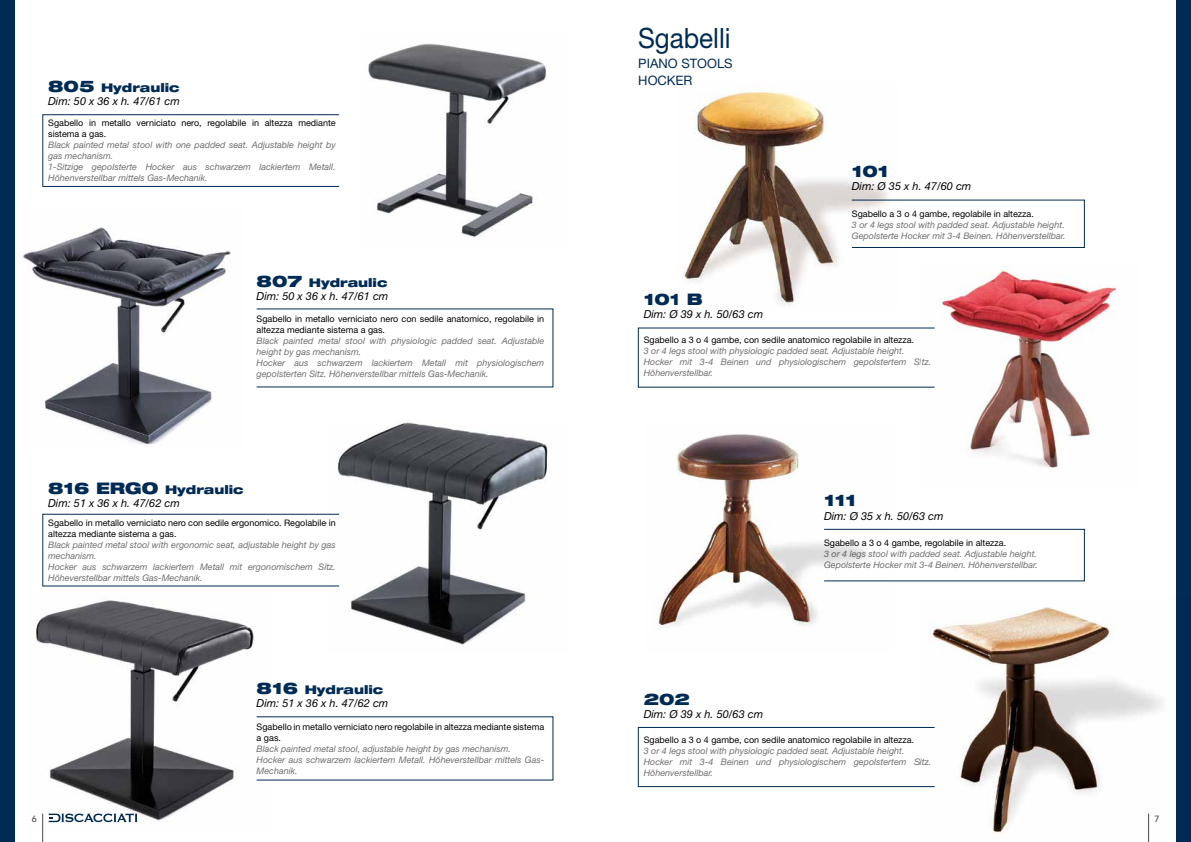
<style>
.page{position:relative;width:1191px;height:842px;background:#fff}
.page>*{position:absolute;margin:0;border:0;box-sizing:border-box;transform-origin:0 0}
.t1{font:28px "Helvetica Neue LT Std";color:#002b55;scale:.93 1}
.t2{font:900 expanded 16px "Helvetica Neue LT Std";color:#002b55}
.t3{font:13px "Helvetica Neue LT Std";color:#002b55}
.t4{font:900 expanded 12px "Helvetica Neue";color:#002b55}
.t5{font:italic 11px "Helvetica Neue LT Std";color:#000}
.t6{font:italic 9px/11px "Helvetica Neue LT Std";color:#6f6f6e}
.t7{font:9px/11px "Helvetica Neue LT Std";color:#000}
.t8{font:500 9px "Avenir";color:#494948}
.s1{font-family:"Helvetica Neue LT Std";font-size:16px}
</style>
<div class="page">
<svg style="left:42px;top:830px;width:2px;height:12px"></svg>
<div style="left:0;top:0;width:14px;height:842px;background:#002b55"></div>
<div style="left:1176px;top:0;width:15px;height:842px;background:#002b55"></div>
<div style="left:43px;top:514px;width:296px;height:72px;border:1px solid #002b55"></div>
<div style="left:43px;top:114px;width:296px;height:73px;border:1px solid #002b55"></div>
<div style="left:851px;top:200px;width:233px;height:48px;border:1px solid #002b55"></div>
<div style="left:824px;top:529px;width:260px;height:52px;border:1px solid #002b55"></div>
<div style="left:638px;top:727px;width:297px;height:60px;border:1px solid #002b55"></div>
<img style="left:368px;top:43px;width:179px;height:194px">
<img style="left:23px;top:227px;width:208px;height:218px">
<img style="left:327px;top:422px;width:221px;height:223px">
<img style="left:36px;top:598px;width:236px;height:232px">
<img style="left:921px;top:266px;width:196px;height:204px">
<img style="left:655px;top:434px;width:238px;height:194px">
<img style="left:919px;top:607px;width:244px;height:235px">
<img style="left:679px;top:92px;width:219px;height:213px">
<h3 class="t4" style="left:48px;top:80px;width:133px"><span class="s1">805</span> Hydraulic</h3>
<p class="t5" style="left:48px;top:95px;width:133px">Dim: 50 x 36 x h. 47/61 cm</p>
<p class="t7" style="left:48px;top:117px;width:289px">Sgabello in metallo verniciato nero, regolabile in altezza mediante sistema a gas.</p>
<p class="t6" style="left:48px;top:139px;width:289px">Black painted metal stool with one padded seat. Adjustable height by gas mechanism.<br>1-Sitzige gepolsterte Hocker aus schwarzem lackiertem Metall.<br>Höhenverstellbar mittels Gas-Mechanik.</p>
<h3 class="t4" style="left:257px;top:275px;width:132px"><span class="s1">807</span> Hydraulic</h3>
<p class="t5" style="left:257px;top:290px;width:133px">Dim: 50 x 36 x h. 47/61 cm</p>
<p class="t7" style="left:257px;top:313px;width:289px">Sgabello in metallo verniciato nero con sedile anatomico, regolabile in altezza mediante sistema a gas.</p>
<p class="t6" style="left:257px;top:335px;width:289px">Black painted metal stool with physiologic padded seat. Adjustable height by gas mechanism.<br>Hocker aus schwarzem lackiertem Metall mit physiologischem gepolsterten Sitz. Höhenverstellbar mittels Gas-Mechanik.</p>
<h3 class="t4" style="left:48px;top:482px;width:197px"><span class="s1">816 ERGO</span> Hydraulic</h3>
<p class="t5" style="left:48px;top:496px;width:133px">Dim: 51 x 36 x h. 47/62 cm</p>
<p class="t7" style="left:48px;top:517px;width:289px">Sgabello in metallo verniciato nero con sedile ergonomico. Regolabile in altezza mediante sistema a gas.</p>
<p class="t6" style="left:48px;top:539px;width:289px">Black painted metal stool with ergonomic seat, adjustable height by gas mechanism.<br>Hocker aus schwarzem lackiertem Metall mit ergonomischem Sitz.<br>Höheverstellbar mittels Gas-Mechanik.</p>
<h3 class="t4" style="left:257px;top:682px;width:128px"><span class="s1">816</span> Hydraulic</h3>
<p class="t5" style="left:257px;top:697px;width:133px">Dim: 51 x 36 x h. 47/62 cm</p>
<p class="t7" style="left:257px;top:721px;width:289px">Sgabello in metallo verniciato nero regolabile in altezza mediante sistema a gas.</p>
<p class="t6" style="left:257px;top:743px;width:289px">Black painted metal stool, adjustable height by gas mechanism.<br>Hocker aus schwarzem lackiertem Metall. Höheverstellbar mittels Gas-<br>Mechanik.</p>
<h1 class="t1" style="left:638px;top:22px;width:101px">Sgabelli</h1>
<h3 class="t3" style="left:638px;top:73px;width:56px">HOCKER</h3>
<h3 class="t3" style="left:638px;top:56px;width:96px">PIANO STOOLS</h3>
<h2 class="t2" style="left:643px;top:289px;width:61px">101 B</h2>
<p class="t5" style="left:643px;top:308px;width:121px">Dim: Ø 39 x h. 50/63 cm</p>
<h2 class="t2" style="left:852px;top:161px;width:38px">101</h2>
<p class="t5" style="left:852px;top:180px;width:121px">Dim: Ø 35 x h. 47/60 cm</p>
<p class="t7" style="left:852px;top:208px;width:184px">Sgabello a 3 o 4 gambe, regolabile in altezza.</p>
<p class="t6" style="left:852px;top:219px;width:215px">3 or 4 legs stool with padded seat. Adjustable height.<br>Gepolsterte Hocker mit 3-4 Beinen. Höhenverstellbar.</p>
<p class="t7" style="left:643px;top:335px;width:272px">Sgabello a 3 o 4 gambe, con sedile anatomico regolabile in altezza.</p>
<p class="t6" style="left:643px;top:346px;width:289px">3 or 4 legs stool with physiologic padded seat. Adjustable height.<br>Hocker mit 3-4 Beinen und physiologischem gepolstertem Sitz.<br>Höhenverstellbar.</p>
<h2 class="t2" style="left:824px;top:490px;width:33px">111</h2>
<p class="t5" style="left:824px;top:509px;width:121px">Dim: Ø 35 x h. 50/63 cm</p>
<h2 class="t2" style="left:643px;top:688px;width:48px">202</h2>
<p class="t5" style="left:643px;top:707px;width:121px">Dim: Ø 39 x h. 50/63 cm</p>
<p class="t7" style="left:824px;top:537px;width:184px">Sgabello a 3 o 4 gambe, regolabile in altezza.</p>
<p class="t6" style="left:824px;top:548px;width:215px">3 or 4 legs stool with padded seat. Adjustable height.<br>Gepolsterte Hocker mit 3-4 Beinen. Höhenverstellbar.</p>
<p class="t7" style="left:643px;top:734px;width:272px">Sgabello a 3 o 4 gambe, con sedile anatomico regolabile in altezza.</p>
<p class="t6" style="left:643px;top:745px;width:289px">3 or 4 legs stool with physiologic padded seat. Adjustable height.<br>Hocker mit 3-4 Beinen und physiologischem gepolstertem Sitz.<br>Höhenverstellbar.</p>
<p class="t8" style="left:32px;top:814px;width:7px">6</p>
<p class="t8" style="left:1154px;top:814px;width:7px">7</p>
</div>
